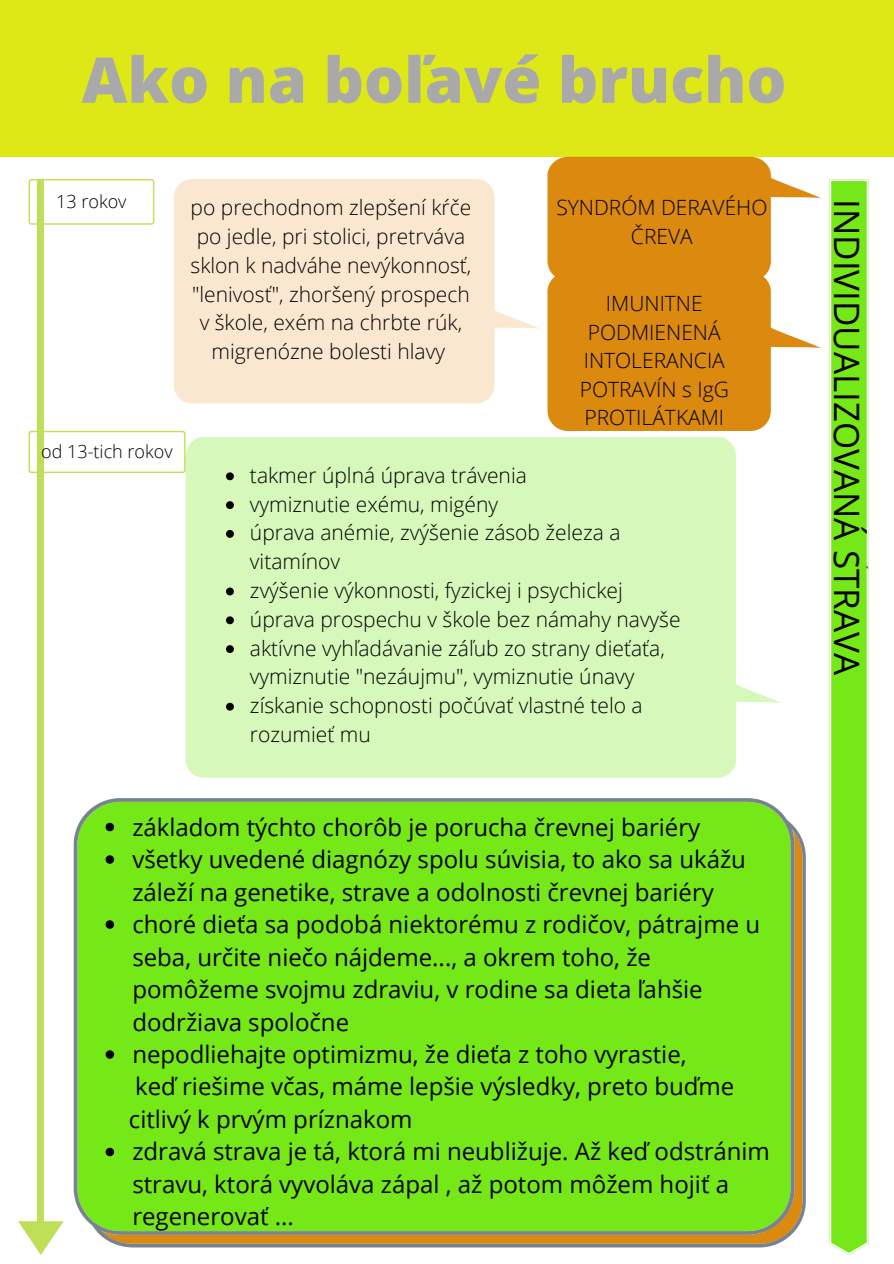
<style>
.page{position:relative;width:894px;height:1264px;background:#fff}
.page>*{position:absolute;margin:0;border:0;box-sizing:border-box;transform-origin:0 0}
.t1{font:800 63px "Open Sans";color:#a9a9a9}
.t2{font:34.95px "Open Sans";color:#000}
.t3{font:300 31.5px "Open Sans";color:#000}
.t4{font:24px/32.5px "Open Sans";color:#000}
.t5{font:300 21px/28.8px "Open Sans";color:#000;text-align:center}
.t6{font:300 18px "Open Sans";color:#000}
</style>
<div class="page">
<div style="left:0;top:0;width:893px;height:157px;background:#dee817"></div>
<div style="left:37px;top:179px;width:7px;height:1049px;background:#c0df58"></div>
<svg style="left:18px;top:1221px;width:46px;height:33px"></svg>
<svg style="left:29px;top:179px;width:125px;height:46px"></svg>
<svg style="left:29px;top:431px;width:156px;height:42px"></svg>
<svg style="left:174px;top:179px;width:365px;height:224px;background:#fae9d5"></svg>
<div style="left:185px;top:437px;width:362px;height:340px;background:#d6f8ba"></div>
<div style="left:74px;top:798px;width:473px;height:449px;background:#75e817"></div>
<svg style="left:226px;top:472px;width:8px;height:8px"></svg>
<svg style="left:226px;top:501px;width:8px;height:8px"></svg>
<svg style="left:226px;top:530px;width:8px;height:8px"></svg>
<svg style="left:226px;top:587px;width:8px;height:8px"></svg>
<svg style="left:226px;top:616px;width:8px;height:8px"></svg>
<svg style="left:226px;top:645px;width:8px;height:8px"></svg>
<svg style="left:226px;top:702px;width:8px;height:8px"></svg>
<svg style="left:106px;top:822px;width:8px;height:9px"></svg>
<svg style="left:106px;top:855px;width:8px;height:8px"></svg>
<svg style="left:106px;top:920px;width:8px;height:8px"></svg>
<svg style="left:106px;top:1050px;width:8px;height:8px"></svg>
<svg style="left:106px;top:1147px;width:8px;height:9px"></svg>
<svg style="left:547px;top:157px;width:321px;height:1098px"></svg>
<h1 class="t1" style="left:82px;top:35px;width:706px">Ako na boľavé brucho</h1>
<p class="t6" style="left:56px;top:189px;width:72px">13 rokov</p>
<p class="t6" style="left:41px;top:439px;width:133px">od 13-tich rokov</p>
<p class="t5" style="left:190px;top:193px;width:282px">po prechodnom zlepšení kŕče po jedle, pri stolici, pretrváva sklon k nadváhe nevýkonnosť, "lenivosť", zhoršený prospech v škole, exém na chrbte rúk, migrenózne bolesti hlavy</p>
<p class="t5" style="left:556px;top:193px;width:212px">SYNDRÓM DERAVÉHO<br>ČREVA</p>
<p class="t5" style="left:579px;top:289px;width:151px">IMUNITNE<br>PODMIENENÁ<br>INTOLERANCIA<br>POTRAVÍN s IgG<br>PROTILÁTKAMI</p>
<p class="t5" style="left:250px;top:460px;width:432px;text-align:left">takmer úplná úprava trávenia<br>vymiznutie exému, migény<br>úprava anémie, zvýšenie zásob železa a vitamínov<br>zvýšenie výkonnosti, fyzickej i psychickej úprava prospechu v škole bez námahy navyše aktívne vyhľadávanie záľub zo strany dieťaťa, vymiznutie "nezáujmu", vymiznutie únavy získanie schopnosti počúvať vlastné telo a rozumieť mu</p>
<p class="t4" style="left:132px;top:810px;width:629px">základom týchto chorôb je porucha črevnej bariéry všetky uvedené diagnózy spolu súvisia, to ako sa ukážu záleží na genetike, strave a odolnosti črevnej bariéry choré dieťa sa podobá niektorému z rodičov, pátrajme u seba, určite niečo nájdeme..., a okrem toho, že pomôžeme svojmu zdraviu, v rodine sa dieta ľahšie dodržiava spoločne<br>nepodliehajte optimizmu, že dieťa z toho vyrastie,</p>
<p class="t4" style="left:129px;top:1069px;width:606px">keď riešime včas, máme lepšie výsledky, preto buďme citlivý k prvým príznakom</p>
<p class="t4" style="left:132px;top:1134px;width:639px">zdravá strava je tá, ktorá mi neubližuje. Až keď odstránim stravu, ktorá vyvoláva zápal , až potom môžem hojiť a regenerovať ...</p>
<h2 class="t2" style="left:871px;top:199px;width:477px;rotate:90deg">INDIVIDUALIZOVANÁ STRAVA</h2>
<h3 class="t3" style="left:871px;top:278px;width:414px;rotate:90deg">INDIVIDUALIZOVANÁ STRAVA</h3>
</div>
